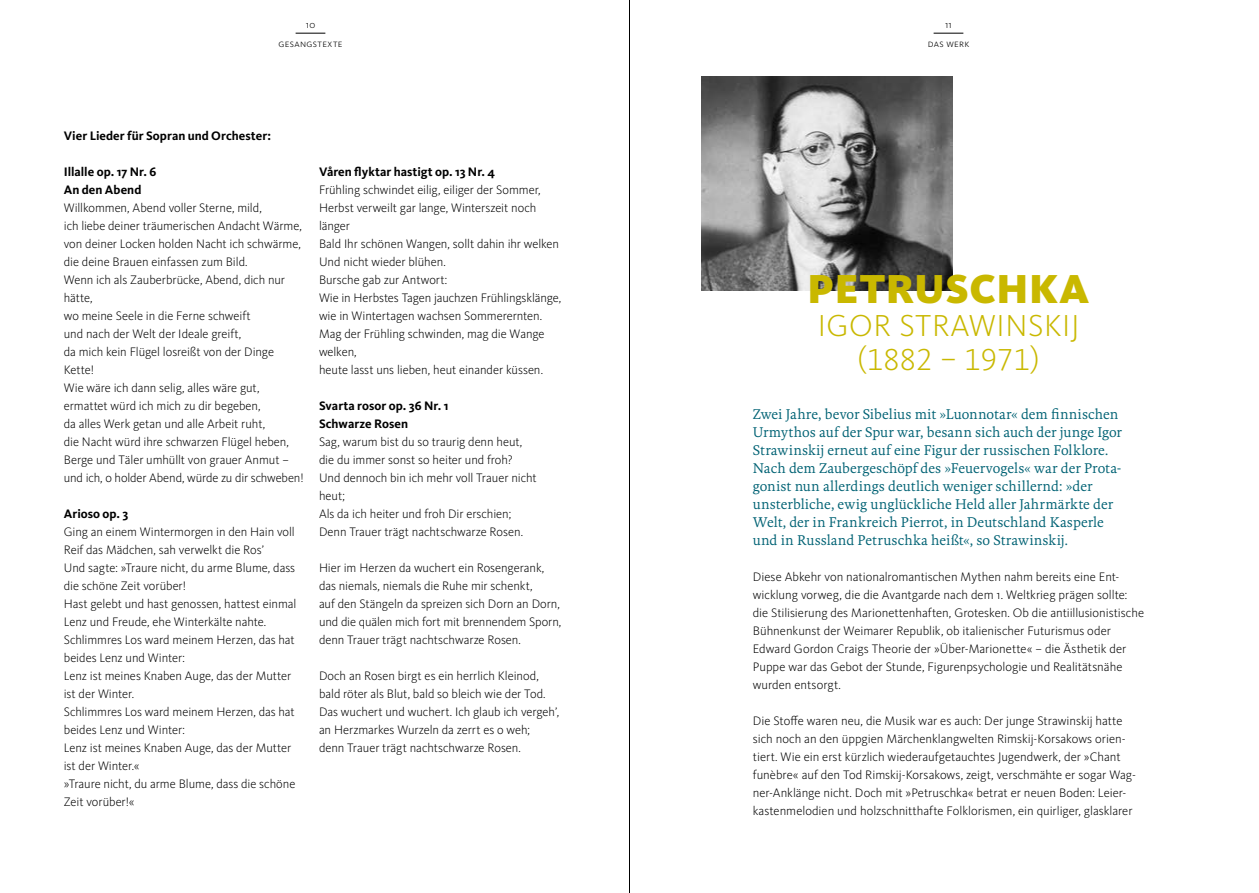
<style>
.page{position:relative;width:1259px;height:893px;background:#fff}
.page>*{position:absolute;margin:0;border:0;box-sizing:border-box;transform-origin:0 0}
.WSO___DIN_A5___Innen{font:900 42px "WDR Sans";letter-spacing:.02em;color:#c9b800}
.WSO___DIN_A5___Innen-2{font:300 31.5px/33.6px "WDR Sans";letter-spacing:.02em;color:#c9b800;text-align:center}
.WSO___DIN_A5___Innen-3{font:14.25px/18px "WDR Serif";letter-spacing:.005em;color:#006274}
.WSO___DIN_A5___Innen-4{font:300 12.75px/18px "WDR Sans";letter-spacing:-.005em;color:#000}
.WSO___DIN_A5___Innen-5{font:700 12.75px "WDR Sans";letter-spacing:.005em;color:#000}
.t1{font:300 10.5px/19.2px "WDR Sans";letter-spacing:.035em;color:#000;text-align:center}
</style>
<div class="page">
<hr style="left:933px;top:33px;width:30px;height:1px;background:#000">
<svg style="left:296px;top:33px;width:29px;height:1px"></svg>
<img style="left:702px;top:77px;width:250px;height:213px">
<hr style="left:629px;top:0;width:1px;height:893px;background:#000">
<p class="t1" style="left:306px;top:14px;width:11px">10</p>
<p class="t1" style="left:927px;top:14px;width:43px">11<br>das werk</p>
<p class="t1" style="left:278px;top:34px;width:66px">gesangstexte</p>
<p class="WSO___DIN_A5___Innen-5" style="left:64px;top:128px;width:209px">Vier Lieder für Sopran und Orchester:</p>
<p class="WSO___DIN_A5___Innen-5" style="left:64px;top:164px;width:94px">Illalle op. 17 Nr. 6</p>
<p class="WSO___DIN_A5___Innen-5" style="left:64px;top:182px;width:79px">An den Abend</p>
<p class="WSO___DIN_A5___Innen-4" style="left:64px;top:198px;width:200px">Willkommen, Abend voller Sterne, mild,</p>
<p class="WSO___DIN_A5___Innen-4" style="left:64px;top:216px;width:240px">ich liebe deiner träumerischen Andacht Wärme,</p>
<p class="WSO___DIN_A5___Innen-4" style="left:64px;top:234px;width:239px">von deiner Locken holden Nacht ich schwärme,</p>
<p class="WSO___DIN_A5___Innen-4" style="left:64px;top:252px;width:185px">die deine Brauen einfassen zum Bild.</p>
<p class="WSO___DIN_A5___Innen-4" style="left:64px;top:270px;width:223px">Wenn ich als Zauberbrücke, Abend, dich nur hätte,</p>
<p class="WSO___DIN_A5___Innen-4" style="left:64px;top:306px;width:188px">wo meine Seele in die Ferne schweift</p>
<p class="WSO___DIN_A5___Innen-4" style="left:64px;top:324px;width:179px">und nach der Welt der Ideale greift,</p>
<p class="WSO___DIN_A5___Innen-4" style="left:64px;top:342px;width:212px">da mich kein Flügel losreißt von der Dinge</p>
<p class="WSO___DIN_A5___Innen-4" style="left:64px;top:360px;width:32px">Kette!</p>
<p class="WSO___DIN_A5___Innen-4" style="left:64px;top:378px;width:197px">Wie wäre ich dann selig, alles wäre gut,</p>
<p class="WSO___DIN_A5___Innen-4" style="left:64px;top:396px;width:198px">ermattet würd ich mich zu dir begeben,</p>
<p class="WSO___DIN_A5___Innen-4" style="left:64px;top:414px;width:203px">da alles Werk getan und alle Arbeit ruht,</p>
<p class="WSO___DIN_A5___Innen-4" style="left:64px;top:432px;width:227px">die Nacht würd ihre schwarzen Flügel heben,</p>
<p class="WSO___DIN_A5___Innen-4" style="left:64px;top:450px;width:226px">Berge und Täler umhüllt von grauer Anmut –</p>
<p class="WSO___DIN_A5___Innen-4" style="left:64px;top:468px;width:241px">und ich, o holder Abend, würde zu dir schweben!</p>
<p class="WSO___DIN_A5___Innen-5" style="left:64px;top:506px;width:66px">Arioso op. 3</p>
<p class="WSO___DIN_A5___Innen-4" style="left:64px;top:522px;width:232px">Ging an einem Wintermorgen in den Hain voll<br>Reif das Mädchen, sah verwelkt die Ros’</p>
<p class="WSO___DIN_A5___Innen-4" style="left:64px;top:558px;width:233px">Und sagte: »Traure nicht, du arme Blume, dass die schöne Zeit vorüber!</p>
<p class="WSO___DIN_A5___Innen-4" style="left:64px;top:594px;width:234px">Hast gelebt und hast genossen, hattest einmal<br>Lenz und Freude, ehe Winterkälte nahte.</p>
<p class="WSO___DIN_A5___Innen-4" style="left:64px;top:630px;width:232px">Schlimmres Los ward meinem Herzen, das hat beides Lenz und Winter:</p>
<p class="WSO___DIN_A5___Innen-4" style="left:64px;top:666px;width:229px">Lenz ist meines Knaben Auge, das der Mutter ist der Winter.</p>
<p class="WSO___DIN_A5___Innen-4" style="left:64px;top:702px;width:232px">Schlimmres Los ward meinem Herzen, das hat beides Lenz und Winter:</p>
<p class="WSO___DIN_A5___Innen-4" style="left:64px;top:738px;width:229px">Lenz ist meines Knaben Auge, das der Mutter ist der Winter.«</p>
<p class="WSO___DIN_A5___Innen-4" style="left:64px;top:774px;width:233px">»Traure nicht, du arme Blume, dass die schöne<br>Zeit vorüber!«</p>
<p class="WSO___DIN_A5___Innen-5" style="left:319px;top:164px;width:178px">Våren flyktar hastigt op. 13 Nr. 4</p>
<p class="WSO___DIN_A5___Innen-4" style="left:319px;top:180px;width:223px">Frühling schwindet eilig, eiliger der Sommer,</p>
<p class="WSO___DIN_A5___Innen-4" style="left:319px;top:198px;width:219px">Herbst verweilt gar lange, Winterszeit noch länger</p>
<p class="WSO___DIN_A5___Innen-4" style="left:319px;top:234px;width:242px">Bald Ihr schönen Wangen, sollt dahin ihr welken</p>
<p class="WSO___DIN_A5___Innen-4" style="left:319px;top:252px;width:128px">Und nicht wieder blühen.</p>
<p class="WSO___DIN_A5___Innen-4" style="left:319px;top:270px;width:130px">Bursche gab zur Antwort:</p>
<p class="WSO___DIN_A5___Innen-4" style="left:319px;top:288px;width:244px">Wie in Herbstes Tagen jauchzen Frühlingsklänge,</p>
<p class="WSO___DIN_A5___Innen-4" style="left:319px;top:306px;width:225px">wie in Wintertagen wachsen Sommerernten.</p>
<p class="WSO___DIN_A5___Innen-4" style="left:319px;top:324px;width:227px">Mag der Frühling schwinden, mag die Wange welken,</p>
<p class="WSO___DIN_A5___Innen-4" style="left:319px;top:360px;width:225px">heute lasst uns lieben, heut einander küssen.</p>
<p class="WSO___DIN_A5___Innen-5" style="left:319px;top:398px;width:131px">Svarta rosor op. 36 Nr. 1</p>
<p class="WSO___DIN_A5___Innen-5" style="left:319px;top:416px;width:91px">Schwarze Rosen</p>
<p class="WSO___DIN_A5___Innen-4" style="left:319px;top:432px;width:205px">Sag, warum bist du so traurig denn heut,</p>
<p class="WSO___DIN_A5___Innen-4" style="left:319px;top:450px;width:195px">die du immer sonst so heiter und froh?</p>
<p class="WSO___DIN_A5___Innen-4" style="left:319px;top:468px;width:219px">Und dennoch bin ich mehr voll Trauer nicht heut;</p>
<p class="WSO___DIN_A5___Innen-4" style="left:319px;top:504px;width:194px">Als da ich heiter und froh Dir erschien;</p>
<p class="WSO___DIN_A5___Innen-4" style="left:319px;top:522px;width:206px">Denn Trauer trägt nachtschwarze Rosen.</p>
<p class="WSO___DIN_A5___Innen-4" style="left:319px;top:558px;width:227px">Hier im Herzen da wuchert ein Rosengerank,</p>
<p class="WSO___DIN_A5___Innen-4" style="left:319px;top:576px;width:215px">das niemals, niemals die Ruhe mir schenkt,</p>
<p class="WSO___DIN_A5___Innen-4" style="left:319px;top:594px;width:243px">auf den Stängeln da spreizen sich Dorn an Dorn,</p>
<p class="WSO___DIN_A5___Innen-4" style="left:319px;top:612px;width:244px">und die quälen mich fort mit brennendem Sporn,</p>
<p class="WSO___DIN_A5___Innen-4" style="left:319px;top:630px;width:203px">denn Trauer trägt nachtschwarze Rosen.</p>
<p class="WSO___DIN_A5___Innen-4" style="left:319px;top:666px;width:221px">Doch an Rosen birgt es ein herrlich Kleinod,</p>
<p class="WSO___DIN_A5___Innen-4" style="left:319px;top:684px;width:228px">bald röter als Blut, bald so bleich wie der Tod.</p>
<p class="WSO___DIN_A5___Innen-4" style="left:319px;top:702px;width:242px">Das wuchert und wuchert. Ich glaub ich vergeh’,</p>
<p class="WSO___DIN_A5___Innen-4" style="left:319px;top:720px;width:213px">an Herzmarkes Wurzeln da zerrt es o weh;</p>
<p class="WSO___DIN_A5___Innen-4" style="left:319px;top:738px;width:203px">denn Trauer trägt nachtschwarze Rosen.</p>
<p class="WSO___DIN_A5___Innen" style="left:807px;top:263px;width:283px">PETRUSCHKA</p>
<p class="WSO___DIN_A5___Innen-2" style="left:817px;top:309px;width:263px">IGOR STRAWINSKIJ (1882 – 1971)</p>
<p class="WSO___DIN_A5___Innen-3" style="left:753px;top:405px;width:371px">Zwei Jahre, bevor Sibelius mit »Luonnotar« dem finnischen Urmythos auf der Spur war, besann sich auch der junge Igor Strawinskij erneut auf eine Figur der russischen Folklore.<br>Nach dem Zaubergeschöpf des »Feuervogels« war der Prota&shy;gonist nun allerdings deutlich weniger schillernd: »der unsterbliche, ewig unglückliche Held aller Jahrmärkte der Welt, der in Frankreich Pierrot, in Deutschland Kasperle und in Russland Petruschka heißt«, so Strawinskij.</p>
<p class="WSO___DIN_A5___Innen-4" style="left:753px;top:567px;width:393px">Diese Abkehr von nationalromantischen Mythen nahm bereits eine Ent&shy;wicklung vorweg, die die Avantgarde nach dem 1. Weltkrieg prägen sollte: die Stilisierung des Marionettenhaften, Grotesken. Ob die antiillusionistische Bühnenkunst der Weimarer Republik, ob italienischer Futurismus oder Edward Gordon Craigs Theorie der »Über-Marionette« – die Ästhetik der Puppe war das Gebot der Stunde, Figurenpsychologie und Realitätsnähe wurden entsorgt.</p>
<p class="WSO___DIN_A5___Innen-4" style="left:753px;top:711px;width:385px">Die Stoffe waren neu, die Musik war es auch: Der junge Strawinskij hatte sich noch an den üppgien Märchenklangwelten Rimskij-Korsakows orien&shy;tiert. Wie ein erst kürzlich wiederaufgetauchtes Jugendwerk, der »Chant funèbre« auf den Tod Rimskij-Korsakows, zeigt, verschmähte er sogar Wag&shy;ner-Anklänge nicht. Doch mit »Petruschka« betrat er neuen Boden: Leier&shy;kastenmelodien und holzschnitthafte Folklorismen, ein quirliger, glasklarer</p>
</div>
